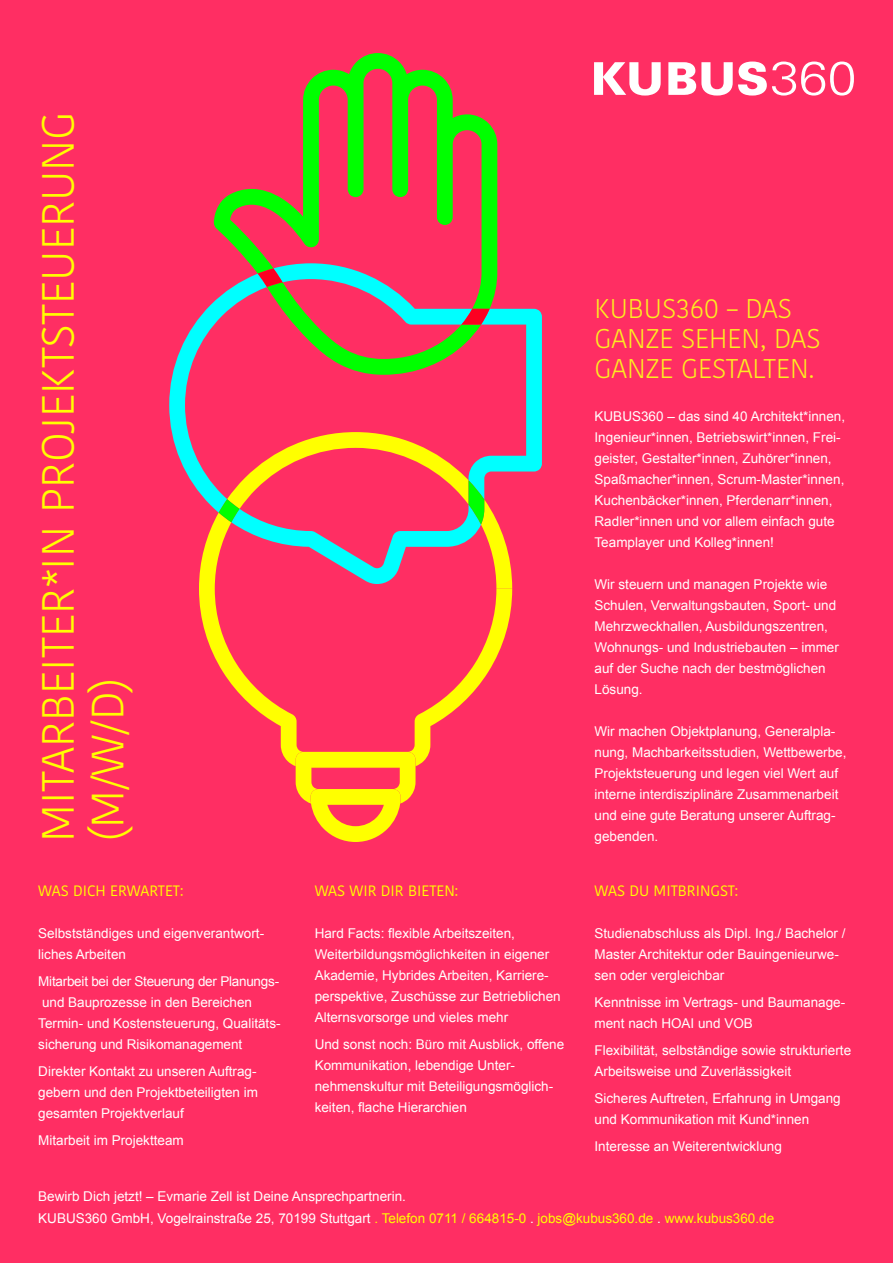
<style>
.page{position:relative;width:893px;height:1263px;background:#ff2e63}
.page>*{position:absolute;margin:0;border:0;box-sizing:border-box;transform-origin:0 0}
.t1{font:300 45px "Kohinoor Bangla";color:#ff0}
.t2{font:300 27px/30px "Kohinoor Bangla";color:#fced21}
.t3{font:15px "Kohinoor Bangla";color:#ff0}
.t4{font:13.5px/21px "Arial";color:#fff}
.t5{font:13.5px "Arial";color:#ff0}
.s1{color:#fff}
</style>
<div class="page">
<svg style="left:169px;top:263px;width:373px;height:321px"></svg>
<svg style="left:214px;top:53px;width:283px;height:322px"></svg>
<svg style="left:258px;top:268px;width:232px;height:57px"></svg>
<svg style="left:199px;top:432px;width:313px;height:334px"></svg>
<svg style="left:219px;top:480px;width:265px;height:45px"></svg>
<svg style="left:296px;top:589px;width:216px;height:253px"></svg>
<svg style="left:594px;top:62px;width:67px;height:34px"></svg>
<svg style="left:668px;top:62px;width:186px;height:34px"></svg>
<p class="t1" style="left:25px;top:842px;width:732px;rotate:-90deg">MITARBEITER*IN PROJEKTSTEUERUNG</p>
<p class="t1" style="left:74px;top:842px;width:168px;rotate:-90deg">(M/W/D)</p>
<p class="t3" style="left:38px;top:879px;width:147px">WAS DICH ERWARTET:</p>
<p class="t4" style="left:38px;top:923px;width:227px">Selbstständiges und eigenverantwort&shy;liches Arbeiten</p>
<p class="t4" style="left:38px;top:971px;width:244px">Mitarbeit bei der Steuerung der Planungs&shy;und Bauprozesse in den Bereichen Termin- und Kostensteuerung, Qualitäts&shy;sicherung und Risikomanagement</p>
<p class="t4" style="left:38px;top:1061px;width:221px;text-align:justify">Direkter Kontakt zu unseren Auftrag&shy;gebern und den Projektbeteiligten im gesamten Projektverlauf</p>
<p class="t4" style="left:38px;top:1130px;width:147px">Mitarbeit im Projektteam</p>
<p class="t3" style="left:315px;top:879px;width:145px">WAS WIR DIR BIETEN:</p>
<p class="t4" style="left:315px;top:923px;width:236px">Hard Facts: flexible Arbeitszeiten,<br>Weiterbildungsmöglichkeiten in eigener<br>Akademie, Hybrides Arbeiten, Karriere-</p>
<p class="t4" style="left:315px;top:986px;width:248px">perspektive, Zuschüsse zur Betrieblichen<br>Alternsvorsorge und vieles mehr</p>
<p class="t4" style="left:315px;top:1034px;width:251px">Und sonst noch: Büro mit Ausblick, offene<br>Kommunikation, lebendige Unter-</p>
<p class="t4" style="left:315px;top:1076px;width:240px">nehmenskultur mit Beteiligungsmöglich-</p>
<p class="t4" style="left:315px;top:1097px;width:154px">keiten, flache Hierarchien</p>
<p class="t2" style="left:595px;top:293px;width:227px">KUBUS360 – DAS<br>GANZE SEHEN, DAS<br>GANZE GESTALTEN.</p>
<p class="t4" style="left:595px;top:406px;width:252px">KUBUS360 – das sind 40 Architekt*innen, Ingenieur*innen, Betriebswirt*innen, Frei&shy;geister, Gestalter*innen, Zuhörer*innen, Spaßmacher*innen, Scrum-Master*innen, Kuchenbäcker*innen, Pferdenarr*innen, Radler*innen und vor allem einfach gute Teamplayer und Kolleg*innen!</p>
<p class="t4" style="left:595px;top:574px;width:246px">Wir steuern und managen Projekte wie Schulen, Verwaltungsbauten, Sport- und Mehrzweckhallen, Ausbildungszentren, Wohnungs- und Industriebauten – immer auf der Suche nach der bestmöglichen Lösung.</p>
<p class="t4" style="left:595px;top:721px;width:253px">Wir machen Objektplanung, Generalpla&shy;nung, Machbarkeitsstudien, Wettbewerbe, Projektsteuerung und legen viel Wert auf interne interdisziplinäre Zusammenarbeit und eine gute Beratung unserer Auftrag&shy;gebenden.</p>
<p class="t3" style="left:595px;top:879px;width:145px">WAS DU MITBRINGST:</p>
<p class="t4" style="left:595px;top:923px;width:252px">Studienabschluss als Dipl. Ing./ Bachelor /<br>Master Architektur oder Bauingenieurwe&shy;sen oder vergleichbar</p>
<p class="t4" style="left:595px;top:992px;width:252px">Kenntnisse im Vertrags- und Baumanage&shy;ment nach HOAI und VOB</p>
<p class="t4" style="left:595px;top:1040px;width:258px">Flexibilität, selbständige sowie strukturierte<br>Arbeitsweise und Zuverlässigkeit</p>
<p class="t4" style="left:595px;top:1088px;width:248px">Sicheres Auftreten, Erfahrung in Umgang und Kommunikation mit Kund*innen</p>
<p class="t4" style="left:595px;top:1136px;width:189px">Interesse an Weiterentwicklung</p>
<p class="t4" style="left:38px;top:1185px;width:369px">Bewirb Dich jetzt! – Evmarie Zell ist Deine Ansprechpartnerin.</p>
<p class="t5" style="left:38px;top:1209px;width:737px"><span class="s1">KUBUS360 GmbH, Vogelrainstraße 25, 70199 Stuttgart</span> . Telefon 0711 / 664815-0 <span class="s1">.</span> jobs@kubus360.de <span class="s1">.</span> www.kubus360.de</p>
</div>
